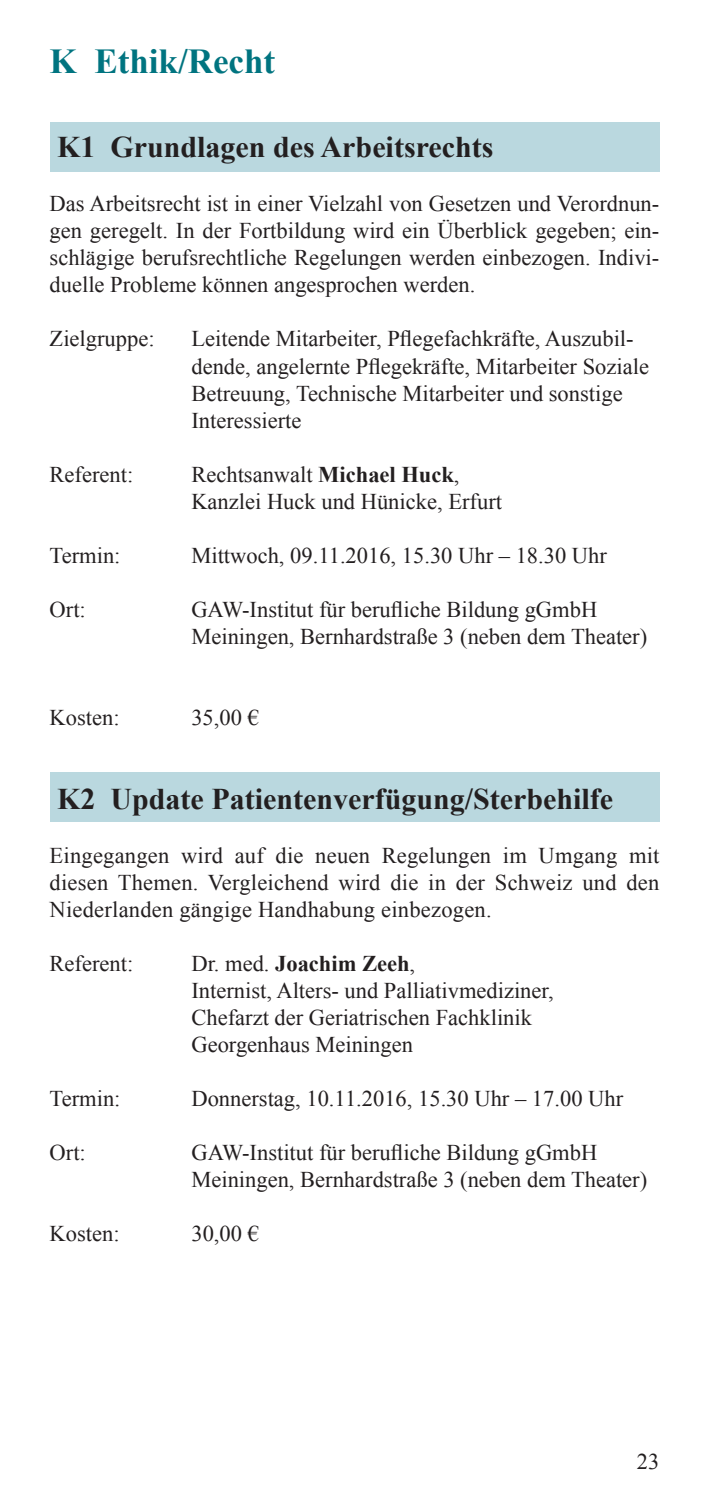
<style>
.page{position:relative;width:709px;height:1489px;background:#fff}
.page>*{position:absolute;margin:0;border:0;box-sizing:border-box;transform-origin:0 0}
.t1{font:700 35px "Times New Roman";color:#007480}
.t2{font:700 30px "Times New Roman";color:#231f20}
.t3{font:22.5px/27px "Times New Roman";color:#231f20}
.s1{font-weight:700}
</style>
<div class="page">
<div style="left:50px;top:123px;width:609px;height:49px;background:#bad8df"></div>
<div style="left:50px;top:772px;width:609px;height:50px;background:#bad8df"></div>
<h1 class="t1" style="left:50px;top:37px;width:227px">K Ethik/Recht</h1>
<h2 class="t2" style="left:57px;top:127px;width:438px">K1 Grundlagen des Arbeitsrechts</h2>
<p class="t3" style="left:50px;top:190px;width:611px;text-align:justify">Das Arbeitsrecht ist in einer Vielzahl von Gesetzen und Verordnun&shy;gen geregelt. In der Fortbildung wird ein Überblick gegeben; ein&shy;schlägige berufsrechtliche Regelungen werden einbezogen. Indivi&shy;duelle Probleme können angesprochen werden.</p>
<p class="t3" style="left:50px;top:325px;width:106px">Zielgruppe:</p>
<p class="t3" style="left:191px;top:325px;width:459px">Leitende Mitarbeiter, Pflegefachkräfte, Auszubil&shy;dende, angelernte Pflegekräfte, Mitarbeiter Soziale Betreuung, Technische Mitarbeiter und sonstige Interessierte</p>
<p class="t3" style="left:50px;top:460px;width:85px">Referent:</p>
<p class="t3" style="left:191px;top:460px;width:312px">Rechtsanwalt <span class="s1">Michael Huck</span>,<br>Kanzlei Huck und Hünicke, Erfurt</p>
<p class="t3" style="left:50px;top:541px;width:72px">Termin:</p>
<p class="t3" style="left:191px;top:541px;width:417px">Mittwoch, 09.11.2016, 15.30 Uhr – 18.30 Uhr</p>
<p class="t3" style="left:50px;top:595px;width:38px">Ort:</p>
<p class="t3" style="left:191px;top:595px;width:457px">GAW-Institut für berufliche Bildung gGmbH<br>Meiningen, Bernhardstraße 3 (neben dem Theater)</p>
<p class="t3" style="left:50px;top:703px;width:71px">Kosten:</p>
<p class="t3" style="left:191px;top:703px;width:69px">35,00 €</p>
<h2 class="t2" style="left:57px;top:778px;width:557px">K2 Update Patientenverfügung/Sterbehilfe</h2>
<p class="t3" style="left:50px;top:841px;width:611px;text-align:justify">Eingegangen wird auf die neuen Regelungen im Umgang mit diesen Themen. Vergleichend wird die in der Schweiz und den Niederlanden gängige Handhabung einbezogen.</p>
<p class="t3" style="left:50px;top:949px;width:85px">Referent:</p>
<p class="t3" style="left:191px;top:949px;width:364px">Dr. med. <span class="s1">Joachim Zeeh</span>,<br>Internist, Alters- und Palliativmediziner, Chefarzt der Geriatrischen Fachklinik Georgenhaus Meiningen</p>
<p class="t3" style="left:50px;top:1084px;width:72px">Termin:</p>
<p class="t3" style="left:191px;top:1084px;width:433px">Donnerstag, 10.11.2016, 15.30 Uhr – 17.00 Uhr</p>
<p class="t3" style="left:50px;top:1138px;width:38px">Ort:</p>
<p class="t3" style="left:191px;top:1138px;width:457px">GAW-Institut für berufliche Bildung gGmbH<br>Meiningen, Bernhardstraße 3 (neben dem Theater)</p>
<p class="t3" style="left:50px;top:1219px;width:71px">Kosten:</p>
<p class="t3" style="left:191px;top:1219px;width:69px">30,00 €</p>
<p class="t3" style="left:637px;top:1447px;width:24px">23</p>
</div>
